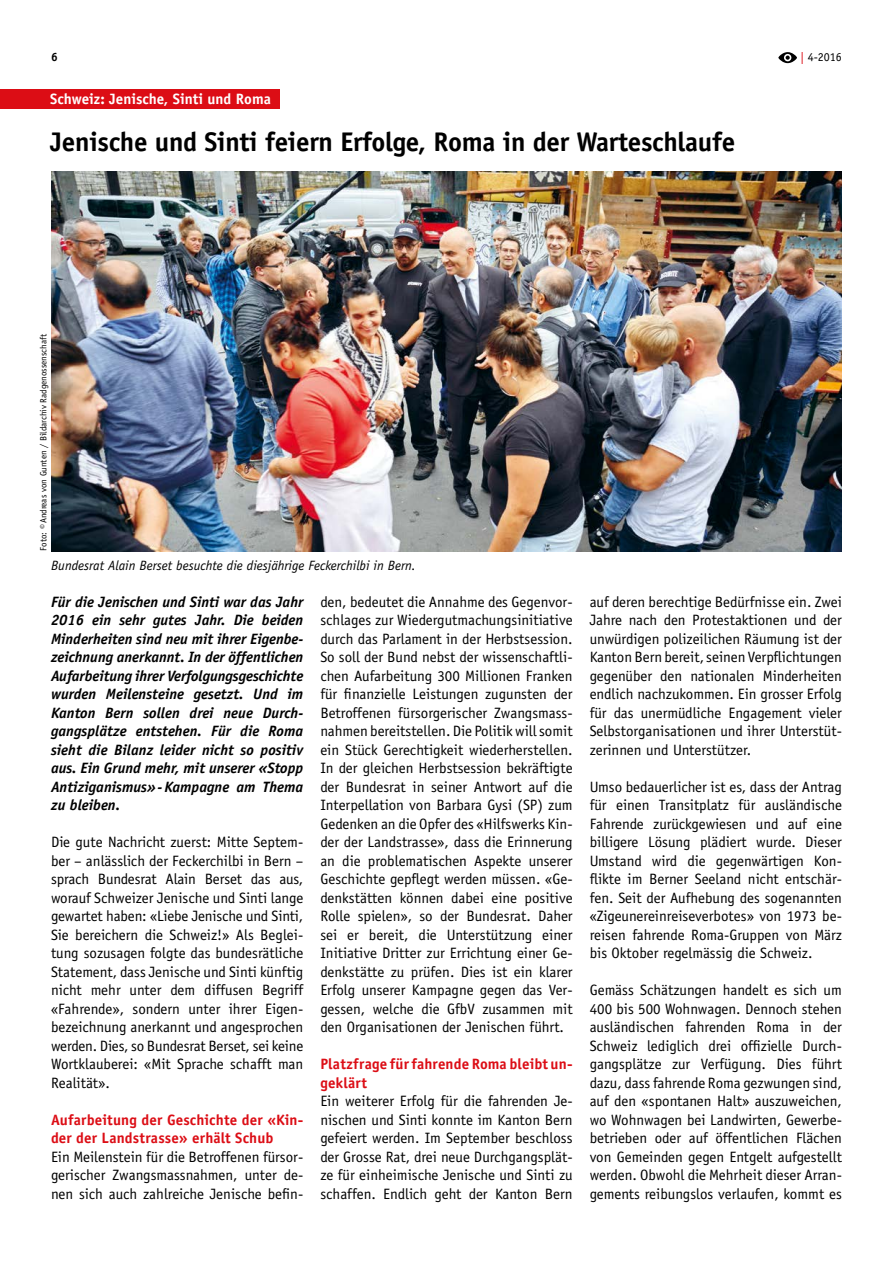
<style>
.page{position:relative;width:893px;height:1263px;background:#fff}
.page>*{position:absolute;margin:0;border:0;box-sizing:border-box;transform-origin:0 0}
.t1{font:700 27px "Officina Sans Std";letter-spacing:-.01em;color:#000}
.t2{font:15px/18.5px "Officina Sans Std";color:#000;text-align:justify}
.t3{font:italic 700 15px/18.5px "Officina Sans Std";color:#000;text-align:justify}
.t4{font:700 15px/18.5px "Officina Sans Std";letter-spacing:.01em;color:#dc0d15}
.t5{font:700 15px "Officina Sans Std";color:#fff}
.t6{font:italic 13.5px "Officina Sans Std";color:#000}
.t7{font:12px "Officina Sans Std";color:#000}
.t8{font:700 12px "Officina Sans Std";color:#000}
.t9{font:9px "Officina Sans Std";color:#000}
.s1{color:#dc0d15}
</style>
<div class="page">
<div style="left:0;top:90px;width:280px;height:19px;background:#dc0d15"></div>
<img style="left:51px;top:171px;width:791px;height:380px">
<svg style="left:778px;top:52px;width:19px;height:11px"></svg>
<p class="t8" style="left:51px;top:49px;width:8px">6</p>
<p class="t7" style="left:800px;top:50px;width:43px"><span class="s1">|</span> 4-2016</p>
<p class="t5" style="left:50px;top:90px;width:222px">Schweiz: Jenische, Sinti und Roma</p>
<h1 class="t1" style="left:50px;top:125px;width:686px">Jenische und Sinti feiern Erfolge, Roma in der Warteschlaufe</h1>
<p class="t9" style="left:38px;top:551px;width:218px;rotate:-90deg">Foto: ©Andreas von Gunten / Bildarchiv Radgenossenschaft</p>
<p class="t6" style="left:51px;top:557px;width:366px">Bundesrat Alain Berset besuchte die diesjährige Feckerchilbi in Bern.</p>
<p class="t3" style="left:51px;top:592px;width:254px">Für die Jenischen und Sinti war das Jahr 2016 ein sehr gutes Jahr. Die beiden Minderheiten sind neu mit ihrer Eigenbe&shy;zeichnung anerkannt. In der öffentlichen Aufarbeitung ihrer Verfolgungsgeschichte wurden Meilensteine gesetzt. Und im Kanton Bern sollen drei neue Durch&shy;gangsplätze entstehen. Für die Roma sieht die Bilanz leider nicht so positiv aus. Ein Grund mehr, mit unserer «Stopp Antiziganismus»-Kampagne am Thema zu bleiben.</p>
<p class="t2" style="left:51px;top:833px;width:254px">Die gute Nachricht zuerst: Mitte Septem&shy;ber – anlässlich der Feckerchilbi in Bern – sprach Bundesrat Alain Berset das aus, worauf Schweizer Jenische und Sinti lange gewartet haben: «Liebe Jenische und Sinti, Sie bereichern die Schweiz!» Als Beglei&shy;tung sozusagen folgte das bundesrätliche Statement, dass Jenische und Sinti künftig nicht mehr unter dem diffusen Begriff «Fahrende», sondern unter ihrer Eigen&shy;bezeichnung anerkannt und angesprochen werden. Dies, so Bundesrat Berset, sei keine Wortklauberei: «Mit Sprache schafft man Realität».</p>
<p class="t4" style="left:51px;top:1110px;width:254px">Aufarbeitung der Geschichte der «Kin&shy;der der Landstrasse» erhält Schub</p>
<p class="t2" style="left:51px;top:1147px;width:254px">Ein Meilenstein für die Betroffenen fürsor&shy;gerischer Zwangsmassnahmen, unter de&shy;nen sich auch zahlreiche Jenische befin-</p>
<p class="t2" style="left:320px;top:592px;width:254px">den, bedeutet die Annahme des Gegenvor&shy;schlages zur Wiedergutmachungsinitiative durch das Parlament in der Herbstsession.<br>So soll der Bund nebst der wissenschaftli&shy;chen Aufarbeitung 300 Millionen Franken für finanzielle Leistungen zugunsten der Betroffenen fürsorgerischer Zwangsmass&shy;nahmen bereitstellen. Die Politik will somit ein Stück Gerechtigkeit wiederherstellen.<br>In der gleichen Herbstsession bekräftigte der Bundesrat in seiner Antwort auf die Interpellation von Barbara Gysi (SP) zum Gedenken an die Opfer des «Hilfswerks Kin&shy;der der Landstrasse», dass die Erinnerung an die problematischen Aspekte unserer Geschichte gepflegt werden müssen. «Ge&shy;denkstätten können dabei eine positive Rolle spielen», so der Bundesrat. Daher sei er bereit, die Unterstützung einer Initiative Dritter zur Errichtung einer Ge&shy;denkstätte zu prüfen. Dies ist ein klarer Erfolg unserer Kampagne gegen das Ver&shy;gessen, welche die GfbV zusammen mit den Organisationen der Jenischen führt.</p>
<p class="t4" style="left:320px;top:1054px;width:254px">Platzfrage für fahrende Roma bleibt un&shy;geklärt</p>
<p class="t2" style="left:320px;top:1092px;width:254px">Ein weiterer Erfolg für die fahrenden Je&shy;nischen und Sinti konnte im Kanton Bern gefeiert werden. Im September beschloss der Grosse Rat, drei neue Durchgangsplät&shy;ze für einheimische Jenische und Sinti zu schaffen. Endlich geht der Kanton Bern</p>
<p class="t2" style="left:590px;top:592px;width:254px">auf deren berechtige Bedürfnisse ein. Zwei Jahre nach den Protestaktionen und der unwürdigen polizeilichen Räumung ist der Kanton Bern bereit, seinen Verpflichtungen gegenüber den nationalen Minderheiten endlich nachzukommen. Ein grosser Erfolg für das unermüdliche Engagement vieler Selbstorganisationen und ihrer Unterstüt&shy;zerinnen und Unterstützer.</p>
<p class="t2" style="left:590px;top:777px;width:254px">Umso bedauerlicher ist es, dass der Antrag für einen Transitplatz für ausländische Fahrende zurückgewiesen und auf eine billigere Lösung plädiert wurde. Dieser Umstand wird die gegenwärtigen Kon&shy;flikte im Berner Seeland nicht entschär&shy;fen. Seit der Aufhebung des sogenannten «Zigeunereinreiseverbotes» von 1973 be&shy;reisen fahrende Roma-Gruppen von März bis Oktober regelmässig die Schweiz.</p>
<p class="t2" style="left:590px;top:981px;width:254px">Gemäss Schätzungen handelt es sich um 400 bis 500 Wohnwagen. Dennoch stehen ausländischen fahrenden Roma in der Schweiz lediglich drei offizielle Durch&shy;gangsplätze zur Verfügung. Dies führt dazu, dass fahrende Roma gezwungen sind, auf den «spontanen Halt» auszuweichen, wo Wohnwagen bei Landwirten, Gewerbe&shy;betrieben oder auf öffentlichen Flächen von Gemeinden gegen Entgelt aufgestellt werden. Obwohl die Mehrheit dieser Arran&shy;gements reibungslos verlaufen, kommt es</p>
</div>
